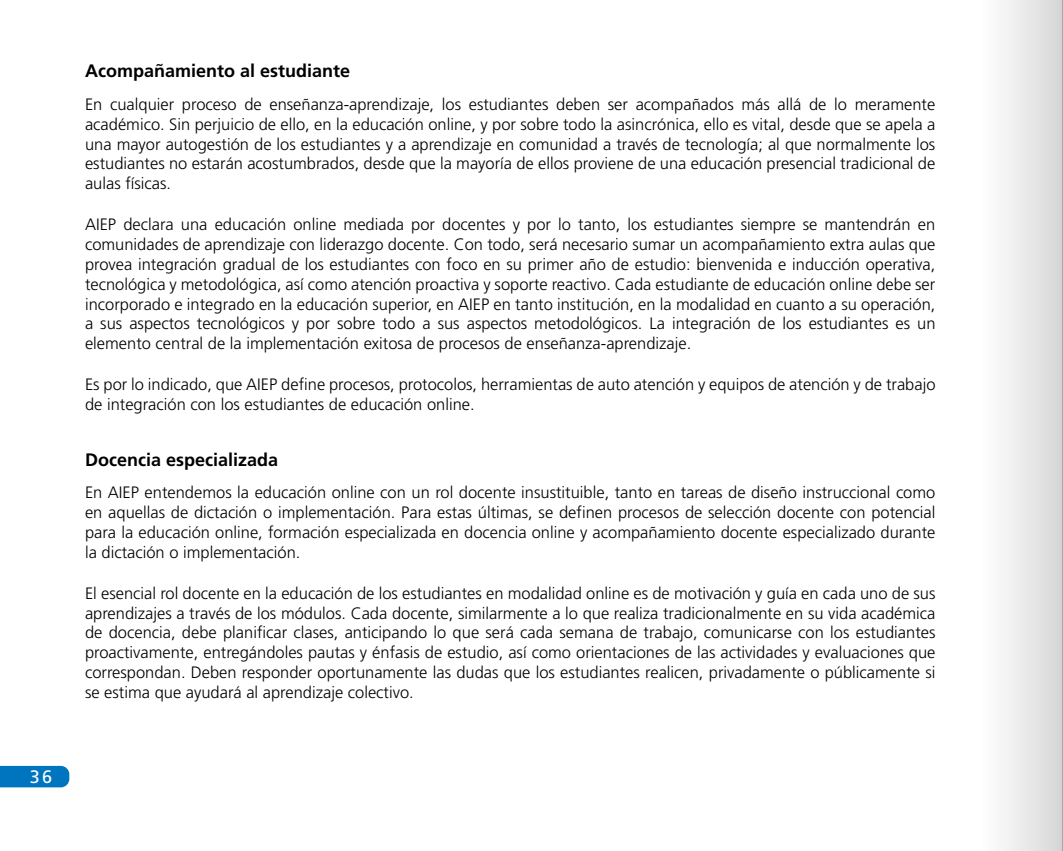
<style>
.page{position:relative;width:1063px;height:851px;background:#fff}
.page>*{position:absolute;margin:0;border:0;box-sizing:border-box;transform-origin:0 0}
.t1{font:700 18px "Frutiger";color:#000}
.t2{font:18px "Frutiger";color:#fff}
.t3{font:300 16.5px/19.8px "Frutiger";color:#000;text-align:justify}
</style>
<div class="page">
<div style="left:0;top:765px;width:69px;height:22px;background:#0075bf"></div>
<div style="left:980px;top:0;width:83px;height:850px;background:linear-gradient(to right,#fff,#d6d6d6)"></div>
<hr style="left:1062px;top:0;width:1px;height:850px;background:#a7a7a7">
<p class="t2" style="left:30px;top:766px;width:24px">36</p>
<p class="t1" style="left:85px;top:60px;width:267px">Acompañamiento al estudiante</p>
<p class="t3" style="left:85px;top:94px;width:852px">En cualquier proceso de enseñanza-aprendizaje, los estudiantes deben ser acompañados más allá de lo meramente académico. Sin perjuicio de ello, en la educación online, y por sobre todo la asincrónica, ello es vital, desde que se apela a una mayor autogestión de los estudiantes y a aprendizaje en comunidad a través de tecnología; al que normalmente los estudiantes no estarán acostumbrados, desde que la mayoría de ellos proviene de una educación presencial tradicional de aulas físicas.</p>
<p class="t3" style="left:85px;top:215px;width:852px">AIEP declara una educación online mediada por docentes y por lo tanto, los estudiantes siempre se mantendrán en comunidades de aprendizaje con liderazgo docente. Con todo, será necesario sumar un acompañamiento extra aulas que provea integración gradual de los estudiantes con foco en su primer año de estudio: bienvenida e inducción operativa, tecnológica y metodológica, así como atención proactiva y soporte reactivo. Cada estudiante de educación online debe ser incorporado e integrado en la educación superior, en AIEP en tanto institución, en la modalidad en cuanto a su operación, a sus aspectos tecnológicos y por sobre todo a sus aspectos metodológicos. La integración de los estudiantes es un elemento central de la implementación exitosa de procesos de enseñanza-aprendizaje.</p>
<p class="t3" style="left:85px;top:375px;width:852px">Es por lo indicado, que AIEP define procesos, protocolos, herramientas de auto atención y equipos de atención y de trabajo de integración con los estudiantes de educación online.</p>
<p class="t1" style="left:85px;top:449px;width:195px">Docencia especializada</p>
<p class="t3" style="left:85px;top:483px;width:852px">En AIEP entendemos la educación online con un rol docente insustituible, tanto en tareas de diseño instruccional como en aquellas de dictación o implementación. Para estas últimas, se definen procesos de selección docente con potencial para la educación online, formación especializada en docencia online y acompañamiento docente especializado durante la dictación o implementación.</p>
<p class="t3" style="left:85px;top:583px;width:852px">El esencial rol docente en la educación de los estudiantes en modalidad online es de motivación y guía en cada uno de sus aprendizajes a través de los módulos. Cada docente, similarmente a lo que realiza tradicionalmente en su vida académica de docencia, debe planificar clases, anticipando lo que será cada semana de trabajo, comunicarse con los estudiantes proactivamente, entregándoles pautas y énfasis de estudio, así como orientaciones de las actividades y evaluaciones que correspondan. Deben responder oportunamente las dudas que los estudiantes realicen, privadamente o públicamente si se estima que ayudará al aprendizaje colectivo.</p>
</div>
